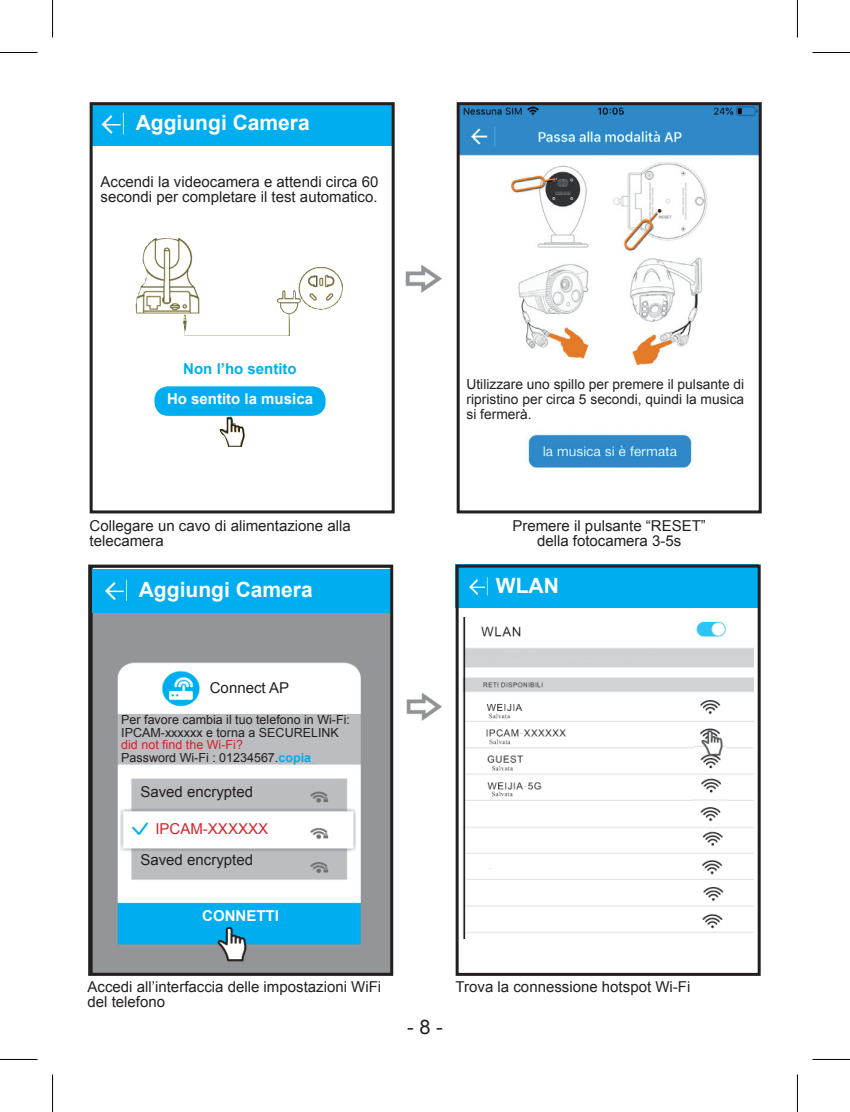
<style>
.page{position:relative;width:850px;height:1112px;background:#fff}
.page>*{position:absolute;margin:0;border:0;box-sizing:border-box;transform-origin:0 0}
.t1{font:700 21px "Arial";color:#fff}
.t2{font:20px "Arial";color:#231f20}
.t3{font:15px/15px "Arial";color:#231f20}
.t4{font:700 15px "Arial";color:#fff}
.t5{font:700 15px "Arial";color:#00aeef}
.t6{font:15px "Arial";color:#d1232a}
.t7{font:13.75px/15px "Arial";color:#231f20;text-align:justify}
.t8{font:12.5px/12.5px "Arial";color:#231f20}
.s1{color:#d1232a}
.s2{font-weight:700;color:#00aeef}
</style>
<div class="page">
<div style="left:91px;top:104px;width:301px;height:42px;background:#00aeef"></div>
<img style="left:101px;top:112px;width:23px;height:23px">
<div style="left:90px;top:102px;width:304px;height:411px;border:3px solid #231f20"></div>
<img style="left:135px;top:238px;width:208px;height:209px">
<div style="left:156px;top:387px;width:168px;height:27px;background:#00aeef;border-radius:12px"></div>
<div style="left:154px;top:386px;width:171px;height:30px;border:2px solid #00aeef;border-radius:12px"></div>
<img style="left:405px;top:265px;width:37px;height:27px">
<div style="left:455px;top:564px;width:303px;height:44px;background:#00aeef"></div>
<img style="left:469px;top:577px;width:19px;height:19px">
<div style="left:455px;top:564px;width:305px;height:411px;border:3px solid #231f20"></div>
<img style="left:406px;top:693px;width:36px;height:27px">
<img style="left:460px;top:106px;width:297px;height:362px">
<div style="left:456px;top:102px;width:305px;height:411px;border:3px solid #231f20"></div>
<img style="left:462px;top:617px;width:291px;height:321px">
<svg style="left:92px;top:568px;width:297px;height:403px"></svg>
<div style="left:93px;top:569px;width:298px;height:43px;background:#00aeef"></div>
<img style="left:105px;top:579px;width:22px;height:22px">
<div style="left:88px;top:564px;width:305px;height:411px;border:3px solid #231f20"></div>
<hr style="left:0;top:52px;width:38px;height:1px;background:#000">
<hr style="left:812px;top:52px;width:37px;height:1px;background:#000">
<hr style="left:0;top:1058px;width:38px;height:1px;background:#000">
<hr style="left:812px;top:1058px;width:37px;height:1px;background:#000">
<hr style="left:52px;top:0;width:1px;height:38px;background:#000">
<hr style="left:52px;top:1074px;width:1px;height:37px;background:#000">
<hr style="left:796px;top:0;width:1px;height:38px;background:#000">
<hr style="left:796px;top:1074px;width:1px;height:37px;background:#000">
<h1 class="t1" style="left:136px;top:109px;width:175px">Aggiungi Camera</h1>
<p class="t3" style="left:100px;top:175px;width:279px">Accendi la videocamera e attendi circa 60 secondi per completare il test automatico.</p>
<p class="t5" style="left:183px;top:359px;width:115px">Non l’ho sentito</p>
<p class="t4" style="left:167px;top:389px;width:147px">Ho sentito la musica</p>
<p class="t7" style="left:466px;top:376px;width:279px">Utilizzare uno spillo per premere il pulsante di ripristino per circa 5 secondi, quindi la musica si fermerà.</p>
<p class="t3" style="left:90px;top:518px;width:262px">Collegare un cavo di alimentazione alla telecamera</p>
<h1 class="t1" style="left:139px;top:575px;width:175px">Aggiungi Camera</h1>
<p class="t3" style="left:512px;top:518px;width:195px;text-align:center">Premere il pulsante “RESET” della fotocamera 3-5s</p>
<h1 class="t1" style="left:495px;top:571px;width:64px">WLAN</h1>
<p class="t3" style="left:210px;top:680px;width:81px">Connect AP</p>
<p class="t8" style="left:121px;top:713px;width:230px">Per favore cambia il tuo telefono in Wi-Fi:<br>IPCAM-xxxxxx e torna a SECURELINK</p>
<p class="t8" style="left:121px;top:738px;width:191px"><span class="s1">did not fi nd the Wi-Fi?<br></span>Password Wi-Fi : 01234567.<span class="s2">copia</span></p>
<p class="t3" style="left:140px;top:784px;width:114px">Saved encrypted</p>
<p class="t6" style="left:155px;top:818px;width:114px">IPCAM-XXXXXX</p>
<p class="t3" style="left:140px;top:852px;width:114px">Saved encrypted</p>
<p class="t4" style="left:202px;top:906px;width:78px">CONNETTI</p>
<p class="t3" style="left:87px;top:979px;width:295px">Accedi all’interfaccia delle impostazioni WiFi del telefono</p>
<h2 class="t2" style="left:407px;top:1014px;width:37px">- 8 -</h2>
<p class="t3" style="left:455px;top:979px;width:236px">Trova la connessione hotspot Wi-Fi</p>
</div>
